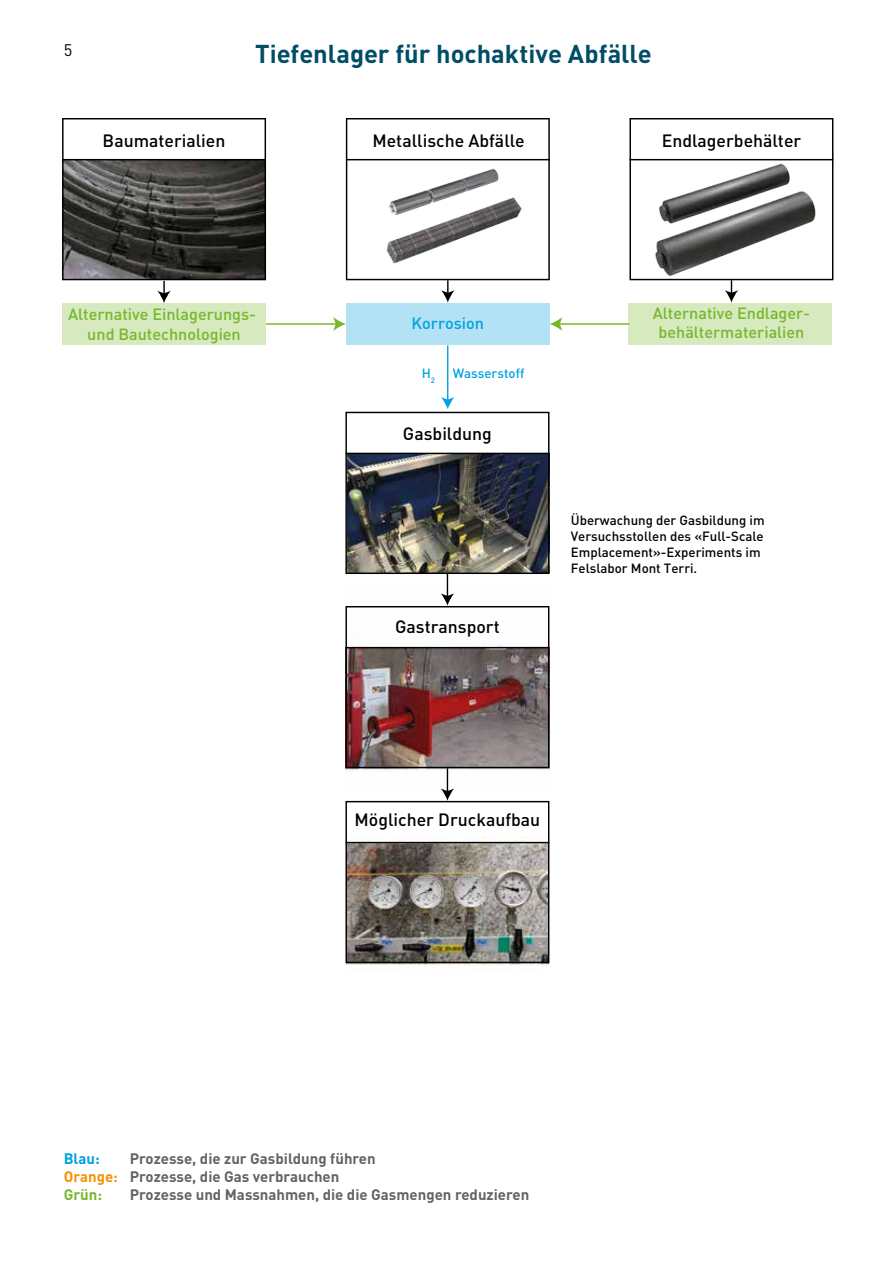
<style>
.page{position:relative;width:893px;height:1263px;background:#fff}
.page>*{position:absolute;margin:0;border:0;box-sizing:border-box;transform-origin:0 0}
.t1{font:700 25.5px "FFDIN";color:#004d66}
.t2{font:500 17.7px "FFDIN";color:#000}
.t3{font:16.5px "FFDIN";color:#000}
.t4{font:500 16.2px/19.4px "FFDIN";color:#76b82a;text-align:center}
.t5{font:500 16.2px "FFDIN";color:#00a1e0}
.t6{font:700 15px/18px "FFDIN";color:#646363}
.t7{font:700 15px "FFDIN";color:#00a1e0}
.t8{font:500 13.2px/15.9px "FFDIN";color:#000}
.t9{font:500 13.2px "FFDIN";color:#00a1e0}
.t10{font:500 7.65px "FFDIN";color:#00a1e0}
.s1{color:#f39200}
.s2{color:#76b82a}
</style>
<div class="page">
<img style="left:346px;top:963px;width:203px;height:3px">
<div style="left:628px;top:303px;width:204px;height:42px;background:#d6e9bf"></div>
<div style="left:62px;top:303px;width:204px;height:42px;background:#d6e9bf"></div>
<hr style="left:266px;top:323px;width:71px;height:2px;background:#76b82a">
<svg style="left:333px;top:317px;width:13px;height:14px"></svg>
<div style="left:346px;top:303px;width:204px;height:42px;background:#b3e2f5"></div>
<hr style="left:559px;top:323px;width:70px;height:2px;background:#76b82a">
<svg style="left:550px;top:317px;width:12px;height:14px"></svg>
<hr style="left:447px;top:345px;width:1px;height:56px;background:#00a1e0">
<svg style="left:62px;top:118px;width:204px;height:185px"></svg>
<svg style="left:346px;top:118px;width:204px;height:184px"></svg>
<svg style="left:629px;top:118px;width:204px;height:184px"></svg>
<img style="left:345px;top:397px;width:204px;height:566px">
<p class="t3" style="left:64px;top:40px;width:10px">5</p>
<h1 class="t1" style="left:255px;top:37px;width:398px">Tiefenlager für hochaktive Abfälle</h1>
<p class="t2" style="left:103px;top:129px;width:124px">Baumaterialien</p>
<p class="t2" style="left:372px;top:129px;width:154px">Metallische Abfälle</p>
<p class="t2" style="left:662px;top:129px;width:141px">Endlagerbehälter</p>
<p class="t4" style="left:68px;top:304px;width:189px">Alternative Einlagerungs&shy;und Bautechnologien</p>
<p class="t5" style="left:412px;top:313px;width:74px">Korrosion</p>
<p class="t9" style="left:422px;top:365px;width:11px">H</p>
<p class="t9" style="left:453px;top:365px;width:73px">Wasserstoff</p>
<p class="t10" style="left:431px;top:375px;width:6px">2</p>
<p class="t2" style="left:403px;top:422px;width:90px">Gasbildung</p>
<p class="t2" style="left:395px;top:615px;width:106px">Gastransport</p>
<p class="t4" style="left:653px;top:303px;width:159px">Alternative Endlager&shy;behältermaterialien</p>
<p class="t8" style="left:571px;top:512px;width:195px">Überwachung der Gasbildung im<br>Versuchsstollen des «Full-Scale<br>Emplacement»-Experiments im<br>Felslabor Mont Terri.</p>
<p class="t2" style="left:355px;top:808px;width:187px">Möglicher Druckaufbau</p>
<p class="t6" style="left:64px;top:1149px;width:313px;text-indent:66px">Prozesse, die zur Gasbildung führen<br><span class="s1">Orange:</span> Prozesse, die Gas verbrauchen<br><span class="s2">Grün:</span></p>
<p class="t7" style="left:64px;top:1148px;width:37px">Blau:</p>
<p class="t6" style="left:130px;top:1185px;width:401px">Prozesse und Massnahmen, die die Gasmengen reduzieren</p>
</div>
